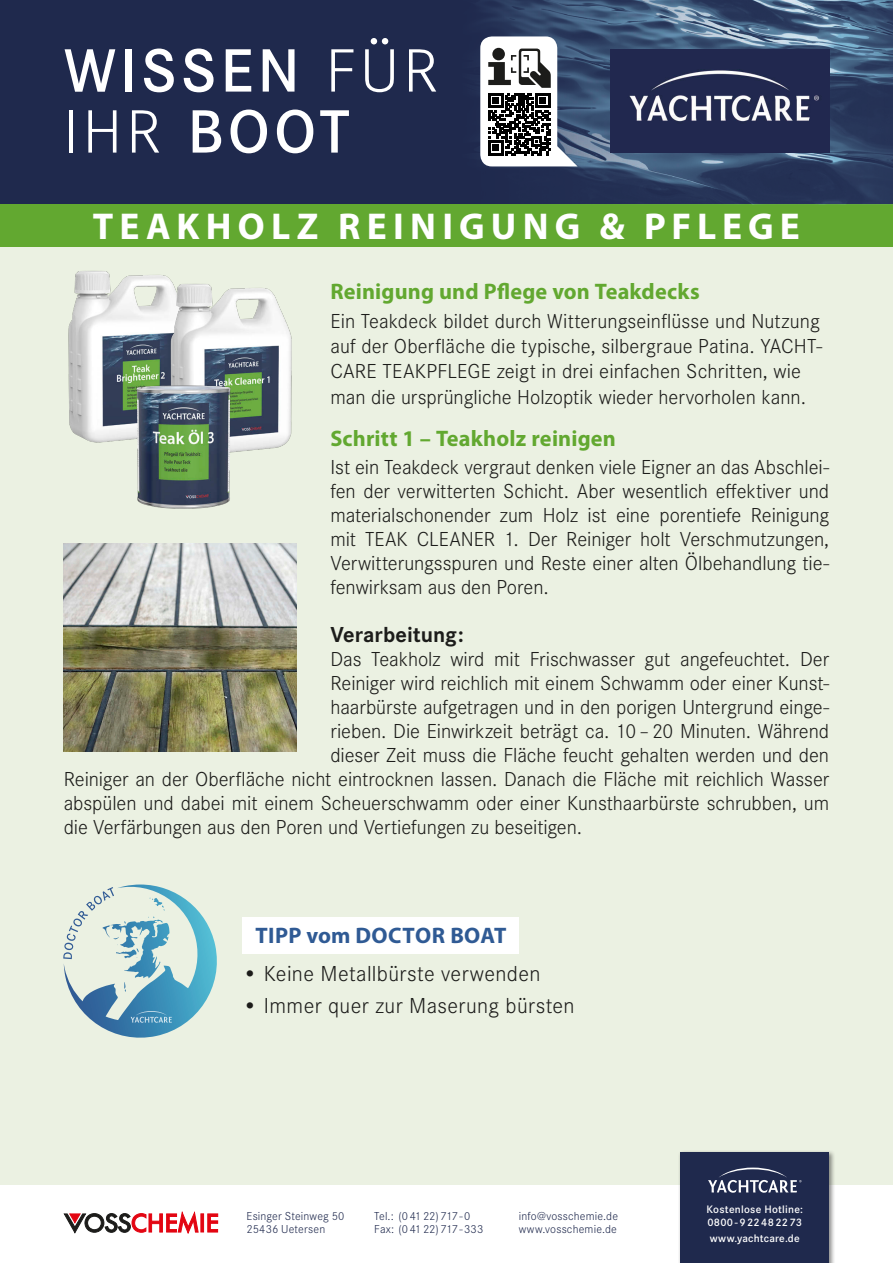
<style>
.page{position:relative;width:893px;height:1263px;background:#fff}
.page>*{position:absolute;margin:0;border:0;box-sizing:border-box;transform-origin:0 0}
.t1{font:600 63.45px/61.1px "Corporate S Pro";letter-spacing:.065em;color:#fff}
.t2{font:700 37.5px "Myriad Pro";letter-spacing:.165em;color:#fff}
.t3{font:700 22.5px "Myriad Pro";letter-spacing:.005em;color:#62a830}
.t4{font:300 22.5px "Corporate S";letter-spacing:.015em;color:#1c1c1a}
.t5{font:700 22.5px "Myriad Pro";letter-spacing:.015em;color:#2f5a94}
.t6{font:700 22.5px "Corporate S";color:#1c1c1a}
.t7{font:300 21px/24px "Corporate S";letter-spacing:-.005em;color:#1c1c1a}
.t8{font:300 12px/13.5px "Corporate S";letter-spacing:.015em;color:#1f294d}
.t9{font:600 11.25px/13.2px "Corporate S";letter-spacing:.02em;color:#fff}
.s1{font-weight:300}
</style>
<div class="page">
<div style="left:0;top:0;width:893px;height:1184px;background:#ebf1e2"></div>
<div style="left:0;top:204px;width:893px;height:43px;background:#62a830"></div>
<div style="left:678px;top:1150px;width:158px;height:113px;background:#1c1c1a;opacity:.5"></div>
<div style="left:680px;top:1152px;width:149px;height:111px;background:#1f294d"></div>
<svg style="left:708px;top:1167px;width:93px;height:26px"></svg>
<hr style="left:201px;top:1214px;width:3px;height:18px;background:#e30512">
<svg style="left:208px;top:1214px;width:10px;height:18px"></svg>
<svg style="left:64px;top:1212px;width:134px;height:21px"></svg>
<div style="left:0;top:0;width:893px;height:204px;background:#1f294d"></div>
<img style="left:486px;top:0;width:407px;height:204px">
<img style="left:611px;top:49px;width:218px;height:104px">
<svg style="left:480px;top:36px;width:98px;height:130px;background:#8c9197"></svg>
<img style="left:68px;top:271px;width:100px;height:172px">
<img style="left:165px;top:277px;width:127px;height:175px">
<img style="left:133px;top:374px;width:101px;height:135px">
<div style="left:242px;top:917px;width:277px;height:37px;background:#fff"></div>
<img style="left:64px;top:543px;width:232px;height:209px">
<svg style="left:63px;top:884px;width:154px;height:154px"></svg>
<h1 class="t1" style="left:64px;top:36px;width:376px">WISSEN <span class="s1">FÜR<br>IHR</span> BOOT</h1>
<h2 class="t2" style="left:93px;top:205px;width:708px">TEAKHOLZ REINIGUNG &amp; PFLEGE</h2>
<p class="t3" style="left:330px;top:278px;width:371px">Reinigung und Pflege von Teakdecks</p>
<p class="t7" style="left:330px;top:308px;width:493px;line-height:25.2px">Ein Teakdeck bildet durch Witterungseinflüsse und Nutzung auf der Oberfläche die typische, silbergraue Patina. YACHT-CARE TEAKPFLEGE zeigt in drei einfachen Schritten, wie man die ursprüngliche Holzoptik wieder hervorholen kann.</p>
<p class="t3" style="left:330px;top:426px;width:287px">Schritt 1 – Teakholz reinigen</p>
<p class="t7" style="left:330px;top:454px;width:500px;text-align:justify">Ist ein Teakdeck vergraut denken viele Eigner an das Abschlei&shy;fen der verwitterten Schicht. Aber wesentlich effektiver und materialschonender zum Holz ist eine porentiefe Reinigung mit TEAK CLEANER 1. Der Reiniger holt Verschmutzungen, Verwitterungsspuren und Reste einer alten Ölbehandlung tie&shy;fenwirksam aus den Poren.</p>
<p class="t6" style="left:330px;top:619px;width:135px">Verarbeitung :</p>
<p class="t7" style="left:330px;top:646px;width:500px">Das Teakholz wird mit Frischwasser gut angefeuchtet. Der</p>
<p class="t7" style="left:330px;top:670px;width:500px">Reiniger wird reichlich mit einem Schwamm oder einer Kunst-</p>
<p class="t7" style="left:330px;top:694px;width:500px">haarbürste aufgetragen und in den porigen Untergrund einge-</p>
<p class="t7" style="left:330px;top:718px;width:500px">rieben. Die Einwirkzeit beträgt ca. 10 – 20 Minuten. Während</p>
<p class="t7" style="left:330px;top:742px;width:500px">dieser Zeit muss die Fläche feucht gehalten werden und den</p>
<p class="t7" style="left:64px;top:766px;width:767px">Reiniger an der Oberfläche nicht eintrocknen lassen. Danach die Fläche mit reichlich Wasser</p>
<p class="t7" style="left:64px;top:790px;width:767px">abspülen und dabei mit einem Scheuerschwamm oder einer Kunsthaarbürste schrubben, um</p>
<p class="t7" style="left:64px;top:814px;width:520px">die Verfärbungen aus den Poren und Vertiefungen zu beseitigen.</p>
<p class="t5" style="left:255px;top:923px;width:253px">TIPP vom DOCTOR BOAT</p>
<p class="t4" style="left:242px;top:959px;width:300px">• Keine Metallbürste verwenden</p>
<p class="t4" style="left:242px;top:990px;width:334px">• Immer quer zur Maserung bürsten</p>
<p class="t8" style="left:247px;top:1208px;width:99px">Esinger Steinweg 50<br>25436 Uetersen</p>
<p class="t8" style="left:374px;top:1208px;width:111px">Tel.: (0 41 22) 717 - 0<br>Fax: (0 41 22) 717 - 333</p>
<p class="t8" style="left:519px;top:1208px;width:101px">info@vosschemie.de www.vosschemie.de</p>
<p class="t9" style="left:707px;top:1202px;width:98px">Kostenlose Hotline:<br>0800 - 9 22 48 22 73</p>
<p class="t9" style="left:710px;top:1231px;width:91px">www.yachtcare.de</p>
</div>
